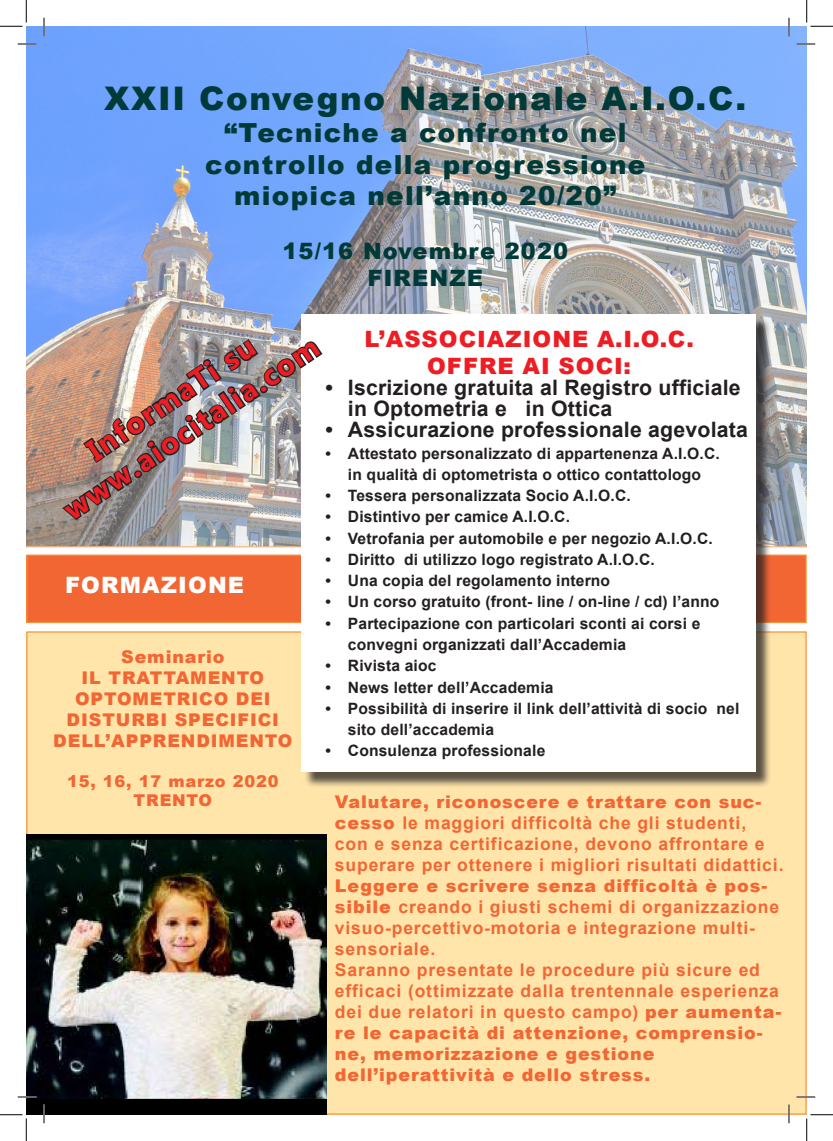
<style>
.page{position:relative;width:833px;height:1141px;background:#fff}
.page>*{position:absolute;margin:0;border:0;box-sizing:border-box;transform-origin:0 0}
.t1{font:900 32.5px "Arial";letter-spacing:.05em;color:#003a38}
.t2{font:700 30px "Microsoft New Tai Lue";color:#ee1d23}
.t3{font:900 26.25px "Arial";letter-spacing:.05em;color:#003a38}
.t4{font:900 22.5px/27px "Arial";letter-spacing:.045em;color:#ee1d23;text-align:center}
.t5{font:900 22.5px "Arial";letter-spacing:.05em;color:#003a38}
.t6{font:900 22.5px "Arial";letter-spacing:.05em;color:#fff}
.t7{font:700 21.25px/21.2px "Arial";letter-spacing:.01em;color:#231f20}
.t8{font:700 17.5px/21px "Arial";letter-spacing:.05em;color:#f26634}
.t9{font:900 17.5px/21px "Arial";letter-spacing:.05em;color:#f26634;text-align:center}
.t10{font:900 16.25px "Arial";letter-spacing:.05em;color:#f26634}
.t11{font:700 15.62px/21.2px "Arial";letter-spacing:.01em;color:#231f20}
.s1{font-weight:900}
</style>
<div class="page">
<img style="left:26px;top:26px;width:780px;height:521px">
<div style="left:27px;top:632px;width:778px;height:481px;background:#ffe5aa"></div>
<div style="left:27px;top:555px;width:778px;height:67px;background:#f26634"></div>
<div style="left:26px;top:554px;width:780px;height:69px;border:1px solid #f69238"></div>
<div style="left:303px;top:316px;width:468px;height:472px;background:#231f20;opacity:.75"></div>
<div style="left:301px;top:314px;width:454px;height:458px;background:#fff"></div>
<img style="left:60px;top:337px;width:263px;height:184px">
<img style="left:26px;top:834px;width:300px;height:280px">
<svg style="left:18px;top:43px;width:18px;height:2px"></svg>
<svg style="left:796px;top:43px;width:18px;height:2px"></svg>
<svg style="left:18px;top:1096px;width:18px;height:1px"></svg>
<svg style="left:796px;top:1096px;width:18px;height:1px"></svg>
<svg style="left:43px;top:18px;width:2px;height:18px"></svg>
<svg style="left:43px;top:1104px;width:2px;height:19px"></svg>
<svg style="left:787px;top:18px;width:2px;height:18px"></svg>
<svg style="left:787px;top:1104px;width:2px;height:19px"></svg>
<svg style="left:0;top:0;width:27px;height:27px"></svg>
<svg style="left:0;top:1114px;width:27px;height:26px"></svg>
<svg style="left:806px;top:0;width:26px;height:27px"></svg>
<svg style="left:806px;top:1114px;width:26px;height:26px"></svg>
<p class="t1" style="left:104px;top:75px;width:643px">XXII Convegno Nazionale A.I.O.C.</p>
<p class="t3" style="left:224px;top:113px;width:403px">“Tecniche a confronto nel</p>
<p class="t3" style="left:205px;top:145px;width:441px">controllo della progressione</p>
<p class="t3" style="left:234px;top:176px;width:383px">miopica nell’anno 20/20”</p>
<p class="t5" style="left:282px;top:235px;width:287px">15/16 Novembre 2020</p>
<p class="t5" style="left:367px;top:262px;width:117px">FIRENZE</p>
<p class="t4" style="left:364px;top:324px;width:331px">L’ASSOCIAZIONE A.I.O.C.<br>OFFRE AI SOCI:</p>
<p class="t7" style="left:348px;top:377px;width:394px;text-indent:-22px">• Iscrizione gratuita al Registro ufficiale in Optometria e in Ottica</p>
<p class="t7" style="left:325px;top:419px;width:424px">• Assicurazione professionale agevolata</p>
<p class="t11" style="left:325px;top:442px;width:396px;text-align:center">• Attestato personalizzato di appartenenza A.I.O.C. in qualità di optometrista o ottico contattologo</p>
<p class="t11" style="left:325px;top:485px;width:307px">• Tessera personalizzata Socio A.I.O.C.</p>
<p class="t11" style="left:325px;top:506px;width:246px">• Distintivo per camice A.I.O.C.</p>
<p class="t11" style="left:325px;top:527px;width:388px">• Vetrofania per automobile e per negozio A.I.O.C.</p>
<p class="t11" style="left:325px;top:549px;width:331px">• Diritto di utilizzo logo registrato A.I.O.C.</p>
<p class="t11" style="left:325px;top:570px;width:286px">• Una copia del regolamento interno</p>
<p class="t11" style="left:325px;top:591px;width:395px">• Un corso gratuito (front- line / on-line / cd) l’anno</p>
<p class="t11" style="left:348px;top:612px;width:354px;text-indent:-22px">• Partecipazione con particolari sconti ai corsi e convegni organizzati dall’Accademia</p>
<p class="t11" style="left:325px;top:655px;width:113px">• Rivista aioc</p>
<p class="t11" style="left:325px;top:676px;width:229px">• News letter dell’Accademia</p>
<p class="t11" style="left:348px;top:697px;width:393px;text-indent:-22px">• Possibilità di inserire il link dell’attività di socio nel sito dell’accademia</p>
<p class="t11" style="left:325px;top:740px;width:221px">• Consulenza professionale</p>
<p class="t2" style="left:57px;top:498px;width:302px;rotate:-34deg">www.aiocitalia.com</p>
<p class="t2" style="left:81px;top:438px;width:197px;rotate:-34deg">InformaTi su</p>
<p class="t6" style="left:65px;top:568px;width:180px">FORMAZIONE</p>
<p class="t9" style="left:121px;top:646px;width:105px">Seminario</p>
<p class="t9" style="left:82px;top:667px;width:184px">IL TRATTAMENTO</p>
<p class="t9" style="left:75px;top:688px;width:197px">OPTOMETRICO DEI</p>
<p class="t9" style="left:53px;top:709px;width:240px">DISTURBI SPECIFICI<br>DELL’APPRENDIMENTO</p>
<p class="t10" style="left:67px;top:768px;width:213px">15, 16, 17 marzo 2020</p>
<p class="t10" style="left:133px;top:788px;width:80px">TRENTO</p>
<p class="t8" style="left:335px;top:791px;width:450px"><span class="s1">Valutare, riconoscere e trattare con suc&shy;cesso</span> le maggiori difficoltà che gli studenti,<br>con e senza certificazione, devono affrontare e superare per ottenere i migliori risultati didattici.</p>
<p class="t8" style="left:335px;top:875px;width:445px"><span class="s1">Leggere e scrivere senza difficoltà è pos&shy;sibile</span> creando i giusti schemi di organizzazione visuo-percettivo-motoria e integrazione multi&shy;sensoriale.</p>
<p class="t8" style="left:335px;top:959px;width:447px">Saranno presentate le procedure più sicure ed efficaci (ottimizzate dalla trentennale esperienza dei due relatori in questo campo) <span class="s1">per aumenta&shy;re le capacità di attenzione, comprensio&shy;ne, memorizzazione e gestione</span></p>
<p class="t9" style="left:335px;top:1063px;width:317px">dell’iperattività e dello stress.</p>
</div>
